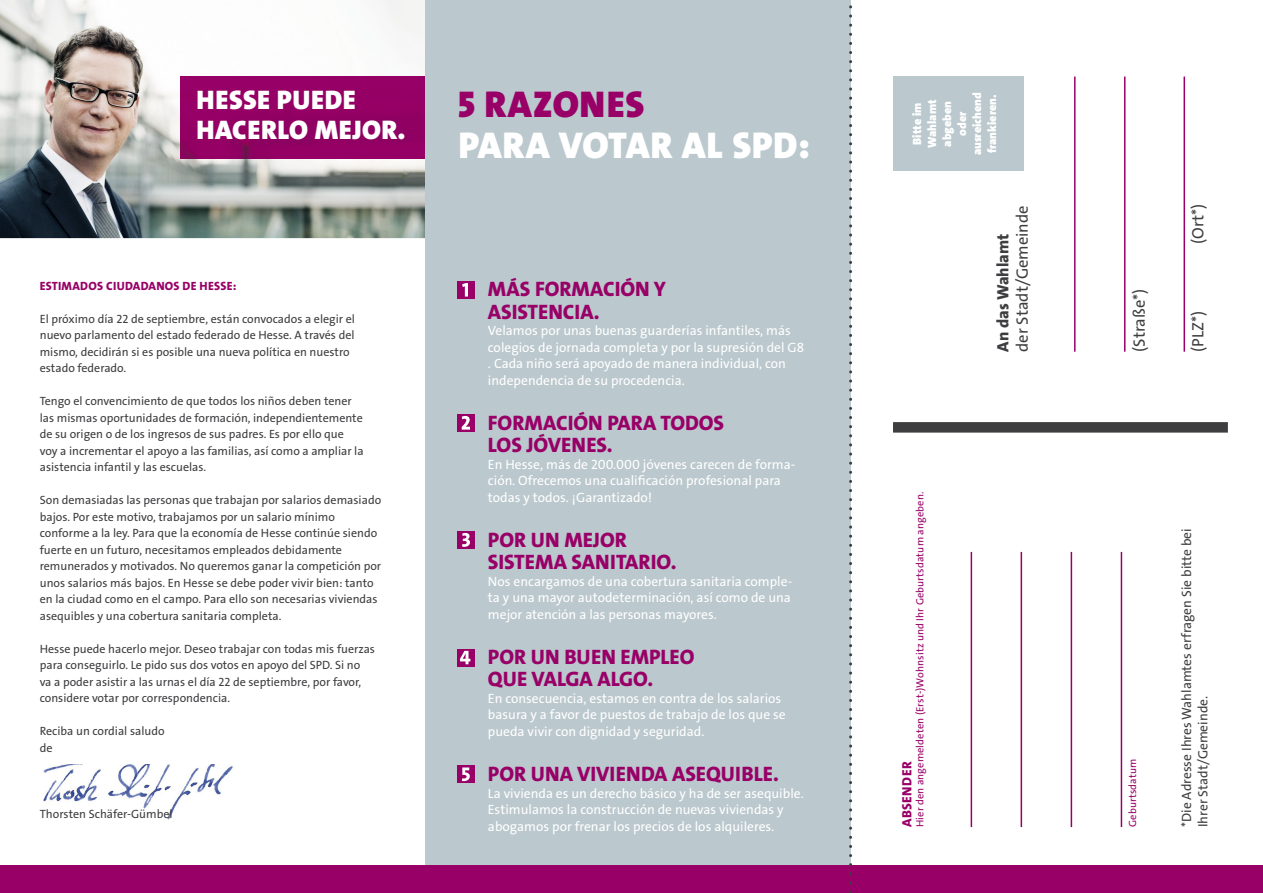
<style>
.page{position:relative;width:1263px;height:893px;background:#fff}
.page>*{position:absolute;margin:0;border:0;box-sizing:border-box;transform-origin:0 0}
.t1{font:900 37.5px "SPD The Sans";letter-spacing:.02em;color:#fff}
.t2{font:900 37.5px "SPD The Sans";letter-spacing:.02em;color:#980067}
.t3{font:900 27px/30px "SPD The Sans";letter-spacing:.02em;color:#fff}
.t4{font:800 21px/22.5px "SPD The Sans";color:#980067}
.t5{font:16.5px "SPD The Sans";color:#3e3d40}
.t6{font:800 16.5px "SPD The Sans";color:#3e3d40}
.t7{font:13.5px/16.5px "SPD The Sans";color:#fff}
.t8{font:13.5px/16.5px "SPD The Sans";color:#3e3d40}
.t9{font:800 13.5px "SPD The Sans";letter-spacing:.03em;color:#980067}
.t10{font:12px/16.5px "SPD The Sans";color:#3e3d40}
.t11{font:900 12px/15px "SPD The Sans";color:#fff;text-align:center}
.t12{font:800 12px "SPD The Sans";letter-spacing:.02em;color:#980067}
.t13{font:10.5px "SPD The Sans";letter-spacing:.01em;color:#980067}
</style>
<div class="page">
<img style="left:43px;top:765px;width:190px;height:55px">
<img style="left:0;top:0;width:425px;height:238px">
<div style="left:180px;top:77px;width:245px;height:81px;background:#950064"></div>
<div style="left:425px;top:0;width:425px;height:893px;background:#bbc8cd"></div>
<div style="left:457px;top:281px;width:18px;height:17px;background:#980067"></div>
<svg style="left:462px;top:283px;width:6px;height:14px"></svg>
<div style="left:457px;top:414px;width:18px;height:18px;background:#980067"></div>
<svg style="left:462px;top:416px;width:8px;height:14px"></svg>
<div style="left:457px;top:531px;width:18px;height:18px;background:#980067"></div>
<svg style="left:462px;top:533px;width:8px;height:14px"></svg>
<div style="left:457px;top:649px;width:18px;height:17px;background:#980067"></div>
<svg style="left:460px;top:651px;width:10px;height:13px"></svg>
<div style="left:457px;top:765px;width:18px;height:18px;background:#980067"></div>
<svg style="left:462px;top:767px;width:8px;height:14px"></svg>
<div style="left:0;top:865px;width:1263px;height:28px;background:#980067"></div>
<svg style="left:849px;top:0;width:3px;height:893px"></svg>
<hr style="left:1124px;top:77px;width:1px;height:275px;background:#980067">
<hr style="left:1074px;top:77px;width:1px;height:275px;background:#980067">
<hr style="left:1183px;top:77px;width:2px;height:275px;background:#980067">
<hr style="left:1020px;top:552px;width:2px;height:275px;background:#980067">
<hr style="left:1071px;top:552px;width:1px;height:275px;background:#980067">
<hr style="left:1121px;top:552px;width:1px;height:275px;background:#980067">
<hr style="left:971px;top:552px;width:1px;height:275px;background:#980067">
<div style="left:893px;top:422px;width:335px;height:11px;background:#3e3d40"></div>
<div style="left:893px;top:77px;width:130px;height:94px;background:#bbc8cd"></div>
<h2 class="t3" style="left:197px;top:85px;width:211px">HESSE PUEDE<br>HACERLO MEJOR.</h2>
<h1 class="t2" style="left:458px;top:80px;width:187px">5 RAZONES</h1>
<h1 class="t1" style="left:458px;top:121px;width:353px">PARA VOTAR AL SPD:</h1>
<p class="t12" style="left:40px;top:278px;width:198px">ESTIMADOS CIUDADANOS DE HESSE:</p>
<p class="t10" style="left:40px;top:310px;width:317px">El próximo día 22 de septiembre, están convocados a elegir el nuevo parlamento del estado federado de Hesse. A través del mismo, decidirán si es posible una nueva política en nuestro estado federado.</p>
<p class="t10" style="left:40px;top:393px;width:325px">Tengo el convencimiento de que todos los niños deben tener las mismas oportunidades de formación, independientemente de su origen o de los ingresos de sus padres. Es por ello que voy a incrementar el apoyo a las familias, así como a ampliar la asistencia infantil y las escuelas.</p>
<p class="t10" style="left:40px;top:492px;width:343px">Son demasiadas las personas que trabajan por salarios demasiado bajos. Por este motivo, trabajamos por un salario mínimo conforme a la ley. Para que la economía de Hesse continúe siendo fuerte en un futuro, necesitamos empleados debidamente remunerados y motivados. No queremos ganar la competición por unos salarios más bajos. En Hesse se debe poder vivir bien: tanto en la ciudad como en el campo. Para ello son necesarias viviendas asequibles y una cobertura sanitaria completa.</p>
<p class="t10" style="left:40px;top:640px;width:337px">Hesse puede hacerlo mejor. Deseo trabajar con todas mis fuerzas para conseguirlo. Le pido sus dos votos en apoyo del SPD. Si no va a poder asistir a las urnas el día 22 de septiembre, por favor, considere votar por correspondencia.</p>
<p class="t10" style="left:40px;top:723px;width:126px">Reciba un cordial saludo de</p>
<p class="t10" style="left:40px;top:805px;width:134px">Thorsten Schäfer-Gümbel</p>
<h3 class="t4" style="left:488px;top:278px;width:180px">MÁS FORMACIÓN Y<br>ASISTENCIA.</h3>
<p class="t7" style="left:488px;top:322px;width:318px">Velamos por unas buenas guarderías infantiles, más colegios de jornada completa y por la supresión del G8 . Cada niño será apoyado de manera individual, con independencia de su procedencia.</p>
<h3 class="t4" style="left:488px;top:412px;width:238px">FORMACIÓN PARA TODOS<br>LOS JÓVENES.</h3>
<p class="t7" style="left:488px;top:456px;width:309px">En Hesse, más de 200.000 jóvenes carecen de forma&shy;ción. Ofrecemos una cualificación profesional para todas y todos. ¡Garantizado!</p>
<h3 class="t4" style="left:488px;top:529px;width:190px">POR UN MEJOR<br>SISTEMA SANITARIO.</h3>
<p class="t7" style="left:488px;top:573px;width:306px;text-align:justify">Nos encargamos de una cobertura sanitaria comple&shy;ta y una mayor autodeterminación, así como de una mejor atención a las personas mayores.</p>
<h3 class="t4" style="left:488px;top:646px;width:208px">POR UN BUEN EMPLEO<br>QUE VALGA ALGO.</h3>
<p class="t7" style="left:488px;top:690px;width:299px">En consecuencia, estamos en contra de los salarios basura y a favor de puestos de trabajo de los que se pueda vivir con dignidad y seguridad.</p>
<h3 class="t4" style="left:488px;top:763px;width:292px">POR UNA VIVIENDA ASEQUIBLE.</h3>
<p class="t7" style="left:488px;top:785px;width:317px">La vivienda es un derecho básico y ha de ser asequible.<br>Estimulamos la construcción de nuevas viviendas y abogamos por frenar los precios de los alquileres.</p>
<p class="t11" style="left:909px;top:155px;width:65px;rotate:-90deg">BITTE IM<br>WAHLAMT<br>ABGEBEN<br>ODER<br>AUSREICHEND<br>FRANKIEREN.</p>
<p class="t13" style="left:913px;top:827px;width:337px;rotate:-90deg">Hier den angemeldeten (Erst-)Wohnsitz und Ihr Geburtsdatum angeben.</p>
<p class="t9" style="left:898px;top:827px;width:67px;rotate:-90deg">ABSENDER</p>
<h3 class="t5" style="left:1012px;top:352px;width:148px;rotate:-90deg">der Stadt/Gemeinde</h3>
<h3 class="t6" style="left:992px;top:352px;width:119px;rotate:-90deg">An das Wahlamt</h3>
<h3 class="t5" style="left:1129px;top:352px;width:64px;rotate:-90deg">(Straße*)</h3>
<h3 class="t5" style="left:1187px;top:244px;width:41px;rotate:-90deg">(Ort*)</h3>
<h3 class="t5" style="left:1187px;top:352px;width:42px;rotate:-90deg">(PLZ*)</h3>
<p class="t13" style="left:1126px;top:827px;width:70px;rotate:-90deg">Geburtsdatum</p>
<p class="t8" style="left:1178px;top:827px;width:300px;rotate:-90deg">*Die Adresse Ihres Wahlamtes erfragen Sie bitte bei<br>Ihrer Stadt/Gemeinde.</p>
</div>
